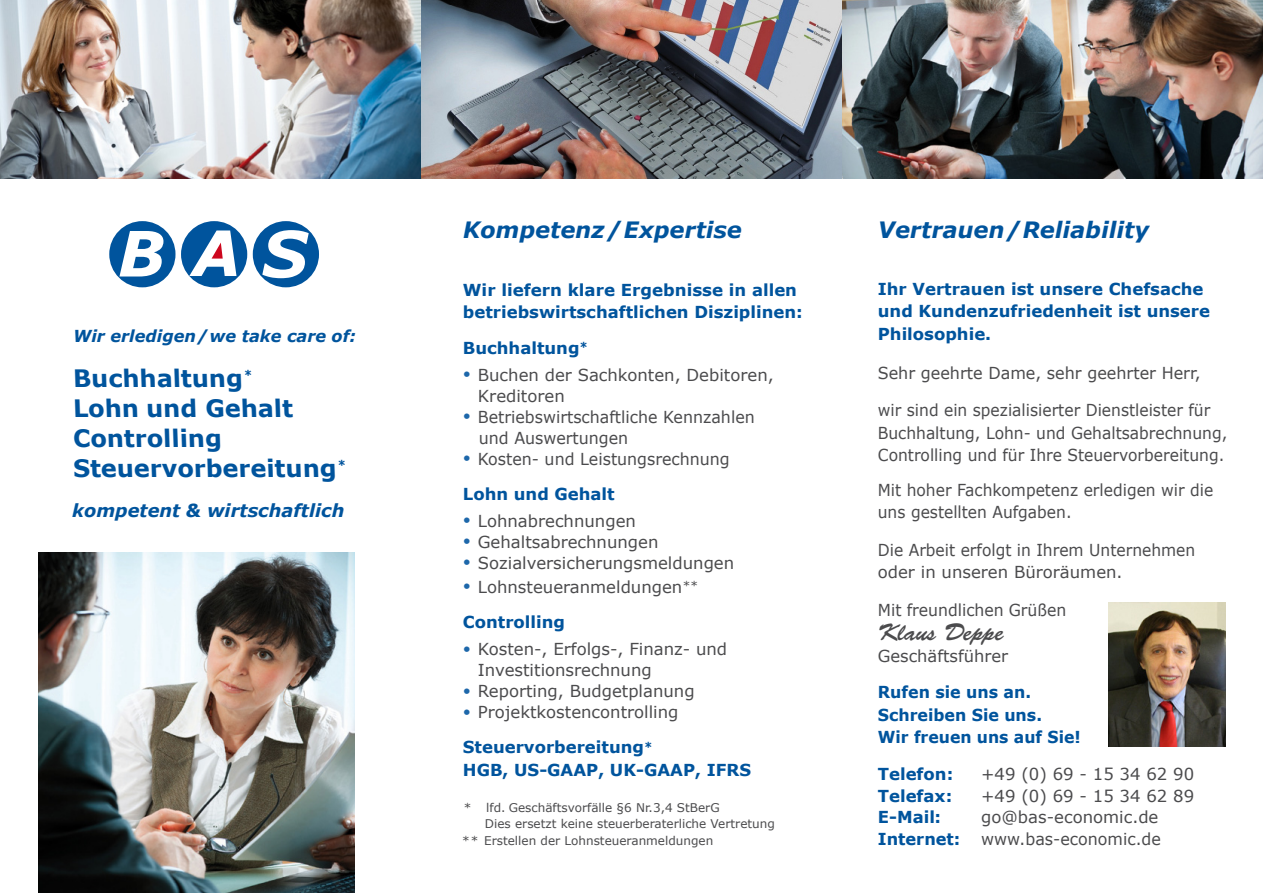
<style>
.page{position:relative;width:1263px;height:893px;background:#fff}
.page>*{position:absolute;margin:0;border:0;box-sizing:border-box;transform-origin:0 0}
.t1{font:italic 700 62.55px "Verdana";color:#fff}
.t2{font:700 24px/30px "Verdana";color:#00549d}
.t3{font:24px "Brush Script Std";color:#4b4b4d}
.t4{font:italic 700 22.5px "Verdana";color:#00549d}
.t5{font:italic 700 18px "Verdana";color:#00549d}
.t6{font:16.5px/21px "Verdana";color:#4b4b4d}
.t7{font:16.5px/22.5px "Verdana";color:#4b4b4d;scale:.94 1}
.t8{font:700 16.5px/22.5px "Verdana";color:#00549d}
.t9{font:16.5px/21px "Verdana";color:#4b4b4d;scale:.96 1}
.t10{font:700 16.5px/22.5px "Verdana";color:#00549d;scale:.96 1}
.t11{font:italic 700 16.5px "Verdana";color:#00549d}
.t12{font:16.5px "Verdana";color:#4b4b4d;scale:.95 1}
.t13{font:12px "Verdana";color:#4b4b4d}
.s1{font-size:63.9px}
.s2{font-size:12px}
.s3{font-size:15px;color:#1d67aa}
.s4{font-weight:700;color:#00549d}
.s5{font-weight:700;font-size:12px;color:#00549d}
</style>
<div class="page">
<img style="left:38px;top:553px;width:316px;height:340px">
<div style="left:109px;top:221px;width:66px;height:66px;background:#00549d;border-radius:50%"></div>
<div style="left:181px;top:221px;width:66px;height:66px;background:#00549d;border-radius:50%"></div>
<div style="left:253px;top:221px;width:66px;height:66px;background:#00549d;border-radius:50%"></div>
<svg style="left:207px;top:236px;width:21px;height:26px"></svg>
<img style="left:0;top:0;width:1263px;height:179px">
<img style="left:1109px;top:602px;width:116px;height:145px">
<h1 class="t1" style="left:118px;top:214px;width:191px">BA<span class="s1">S</span></h1>
<p class="t11" style="left:73px;top:325px;width:284px">Wir erledigen/we take care of:</p>
<h2 class="t2" style="left:73px;top:363px;width:275px">Buchhaltung<sup>*<br></sup>Lohn und Gehalt<br>Controlling<br>Steuervorbereitung<sup>*</sup></h2>
<p class="t5" style="left:72px;top:499px;width:274px">kompetent &amp; wirtschaftlich</p>
<h3 class="t4" style="left:463px;top:216px;width:281px">Kompetenz/Expertise</h3>
<p class="t8" style="left:463px;top:278px;width:341px">Wir liefern klare Ergebnisse in allen betriebswirtschaftlichen Disziplinen:</p>
<p class="t8" style="left:463px;top:336px;width:127px">Buchhaltung<span class="s2">*</span></p>
<p class="t6" style="left:478px;top:363px;width:297px;text-indent:-15px"><span class="s3">•</span> Buchen der Sachkonten, Debitoren,<br>Kreditoren</p>
<p class="t9" style="left:479px;top:405px;width:289px;text-indent:-16px"><span class="s3">•</span> Betriebswirtschaftliche Kennzahlen und Auswertungen</p>
<p class="t9" style="left:463px;top:440px;width:280px;line-height:35.2px"><span class="s3">•</span> Kosten- und Leistungsrechnung<br><span class="s4">Lohn und Gehalt</span></p>
<p class="t6" style="left:463px;top:510px;width:175px"><span class="s3">•</span> Lohnabrechnungen</p>
<p class="t6" style="left:463px;top:531px;width:197px"><span class="s3">•</span> Gehaltsabrechnungen</p>
<p class="t6" style="left:463px;top:552px;width:273px"><span class="s3">•</span> Sozialversicherungsmeldungen</p>
<p class="t6" style="left:463px;top:569px;width:237px;line-height:35.2px"><span class="s3">•</span> Lohnsteueranmeldungen<sup>**<br></sup><span class="s4">Controlling</span></p>
<p class="t6" style="left:478px;top:638px;width:251px;text-indent:-15px"><span class="s3">•</span> Kosten-, Erfolgs-, Finanz- und<br>Investitionsrechnung</p>
<p class="t6" style="left:463px;top:680px;width:233px"><span class="s3">•</span> Reporting, Budgetplanung</p>
<p class="t6" style="left:463px;top:694px;width:217px;line-height:35.2px"><span class="s3">•</span> Projektkostencontrolling<br><span class="s4">Steuervorbereitung</span><span class="s5">*</span></p>
<p class="t8" style="left:463px;top:758px;width:290px">HGB, US-GAAP, UK-GAAP, IFRS</p>
<p class="t13" style="left:464px;top:800px;width:257px">* lfd. Geschäftsvorfälle §6 Nr.3,4 StBerG</p>
<p class="t13" style="left:485px;top:816px;width:291px">Dies ersetzt keine steuerberaterliche Vertretung</p>
<p class="t13" style="left:462px;top:833px;width:252px">** Erstellen der Lohnsteueranmeldungen</p>
<h3 class="t4" style="left:878px;top:216px;width:273px">Vertrauen/Reliability</h3>
<p class="t8" style="left:878px;top:277px;width:334px">Ihr Vertrauen ist unsere Chefsache und Kundenzufriedenheit ist unsere<br>Philosophie.</p>
<p class="t6" style="left:878px;top:362px;width:324px">Sehr geehrte Dame, sehr geehrter Herr,</p>
<p class="t7" style="left:878px;top:398px;width:373px">wir sind ein spezialisierter Dienstleister für<br>Buchhaltung, Lohn- und Gehaltsabrechnung,<br>Controlling und für Ihre Steuervorbereitung.</p>
<p class="t7" style="left:878px;top:478px;width:358px">Mit hoher Fachkompetenz erledigen wir die uns gestellten Aufgaben.</p>
<p class="t7" style="left:878px;top:538px;width:339px">Die Arbeit erfolgt in Ihrem Unternehmen oder in unseren Büroräumen.</p>
<p class="t12" style="left:878px;top:599px;width:200px">Mit freundlichen Grüßen</p>
<h2 class="t3" style="left:878px;top:618px;width:127px">Klaus Deppe</h2>
<p class="t6" style="left:878px;top:645px;width:132px">Geschäftsführer</p>
<p class="t10" style="left:878px;top:680px;width:213px">Rufen sie uns an.<br>Schreiben Sie uns.<br>Wir freuen uns auf Sie!</p>
<p class="t8" style="left:878px;top:762px;width:77px">Telefon:</p>
<p class="t6" style="left:981px;top:763px;width:215px">+49 (0) 69 - 15 34 62 90</p>
<p class="t8" style="left:878px;top:784px;width:76px">Telefax:</p>
<p class="t6" style="left:981px;top:785px;width:215px">+49 (0) 69 - 15 34 62 89</p>
<p class="t8" style="left:878px;top:806px;width:65px">E-Mail:</p>
<p class="t6" style="left:981px;top:806px;width:179px">go@bas-economic.de</p>
<p class="t8" style="left:878px;top:827px;width:84px">Internet:</p>
<p class="t9" style="left:981px;top:828px;width:189px">www.bas-economic.de</p>
</div>
